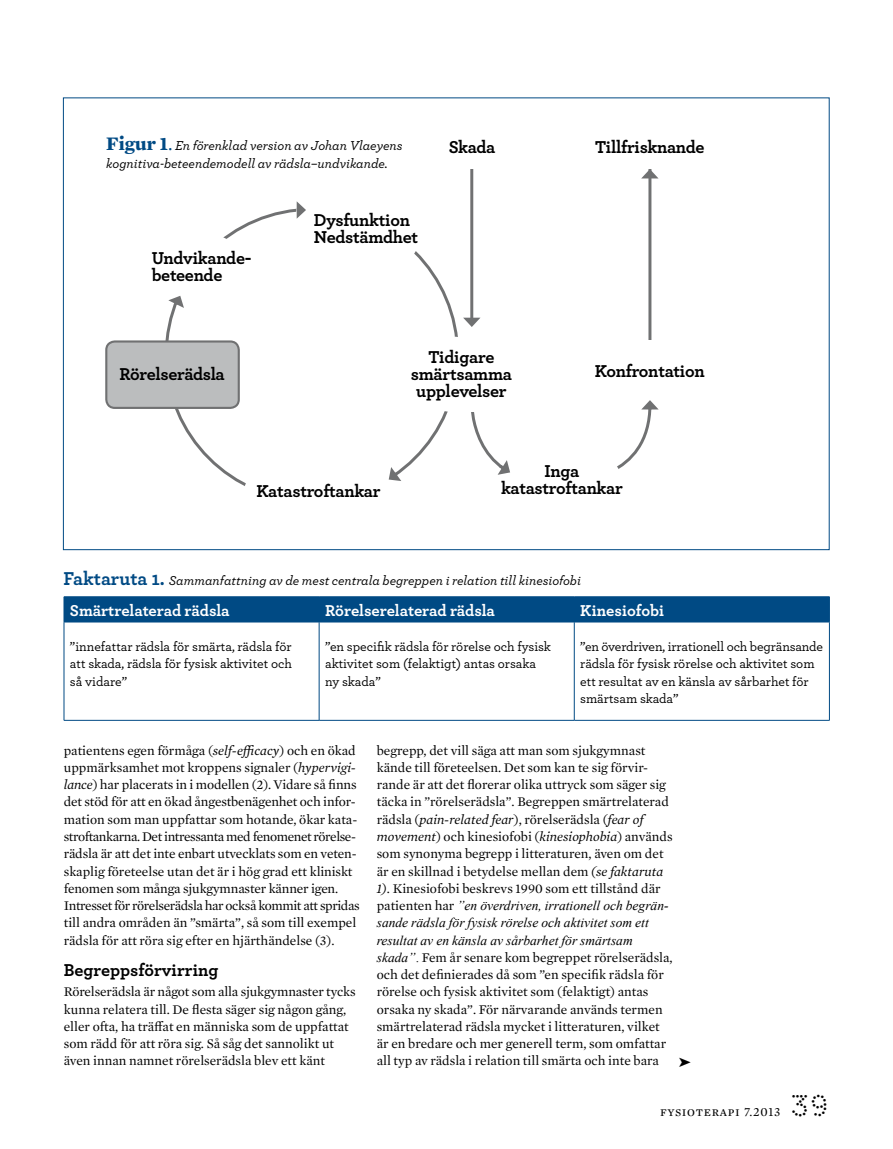
<style>
.page{position:relative;width:893px;height:1149px;background:#fff}
.page>*{position:absolute;margin:0;border:0;box-sizing:border-box;transform-origin:0 0}
.t1{font:30px "Numbers Dividend";color:#000}
.t2{font:700 18px/17.2px "Archer";letter-spacing:-.015em;color:#000}
.t3{font:700 16.5px "Archer";letter-spacing:-.005em;color:#fff}
.t4{font:13.5px/17.2px "Mercury Text G1";color:#000}
.t5{font:500 13.5px/17.2px "Archer";letter-spacing:-.01em;color:#000}
.t6{font:italic 500 13.5px/17.2px "Archer";color:#000}
.t7{font:italic 13.5px/17.2px "Times New Roman";color:#000}
.t8{font:13.5px "Mercury Text G1";letter-spacing:.05em;color:#000}
.s1{font-family:"Mercury Text G1";font-weight:700;font-style:normal;font-size:19.5px;color:#004a84}
.s2{font-family:"Mercury Text G1";font-weight:400;font-style:normal;font-size:19.5px;color:#004a84}
.s3{font-weight:700;font-style:normal;font-size:19.5px;color:#004a84}
.s4{font-style:italic}
.s5{font-family:"Mercury Text G1";font-style:normal}
.s6{font-family:"Times New Roman";font-style:italic}
.s7{font-family:"Times New Roman"}
.s8{font-size:12.75px}
</style>
<div class="page">
<div style="left:64px;top:596px;width:766px;height:25px;background:#004a84"></div>
<hr style="left:64px;top:621px;width:255px;height:1px;background:#004a84">
<hr style="left:64px;top:622px;width:1px;height:98px;background:#004a84">
<hr style="left:319px;top:621px;width:255px;height:1px;background:#004a84">
<hr style="left:319px;top:622px;width:1px;height:98px;background:#004a84">
<hr style="left:574px;top:621px;width:256px;height:1px;background:#004a84">
<hr style="left:574px;top:622px;width:1px;height:98px;background:#004a84">
<hr style="left:829px;top:622px;width:1px;height:98px;background:#004a84">
<hr style="left:64px;top:719px;width:255px;height:1px;background:#004a84">
<hr style="left:319px;top:719px;width:255px;height:1px;background:#004a84">
<hr style="left:574px;top:719px;width:256px;height:1px;background:#004a84">
<div style="left:106px;top:341px;width:133px;height:67px;background:#bbbdbe;border-radius:9px"></div>
<div style="left:105px;top:340px;width:135px;height:69px;border:2px solid #707172;border-radius:9px"></div>
<svg style="left:168px;top:231px;width:65px;height:83px"></svg>
<svg style="left:297px;top:201px;width:9px;height:18px"></svg>
<svg style="left:414px;top:251px;width:6px;height:9px"></svg>
<svg style="left:444px;top:336px;width:14px;height:77px"></svg>
<svg style="left:388px;top:467px;width:13px;height:14px"></svg>
<svg style="left:241px;top:480px;width:5px;height:6px"></svg>
<svg style="left:642px;top:169px;width:16px;height:9px"></svg>
<svg style="left:642px;top:400px;width:16px;height:9px"></svg>
<svg style="left:495px;top:459px;width:126px;height:16px"></svg>
<svg style="left:463px;top:317px;width:17px;height:10px"></svg>
<p class="t6" style="left:106px;top:136px;width:298px"><span class="s1">Figur 1</span><span class="s2">.</span> En förenklad version av Johan Vlaeyens kognitiva-beteendemodell av rädsla–undvikande.</p>
<h2 class="t2" style="left:152px;top:248px;width:101px">Undvikande&shy;beteende</h2>
<h2 class="t2" style="left:314px;top:210px;width:106px">Dysfunktion<br>Nedstämdhet</h2>
<h2 class="t2" style="left:449px;top:137px;width:48px">Skada</h2>
<h2 class="t2" style="left:595px;top:137px;width:111px">Tillfrisknande</h2>
<h2 class="t2" style="left:119px;top:364px;width:107px">Rörelserädsla</h2>
<h2 class="t2" style="left:256px;top:480px;width:126px">Katastroftankar</h2>
<h2 class="t2" style="left:411px;top:347px;width:102px;text-align:center">Tidigare smärtsamma upplevelser</h2>
<h2 class="t2" style="left:595px;top:361px;width:112px">Konfrontation</h2>
<h2 class="t2" style="left:501px;top:461px;width:123px;text-align:center">Inga katastroftankar</h2>
<p class="t6" style="left:63px;top:570px;width:519px"><span class="s3">Faktaruta 1.</span> Sammanfattning av de mest centrala begreppen i relation till kinesiofobi</p>
<p class="t3" style="left:70px;top:597px;width:161px">Smärtrelaterad rädsla</p>
<p class="t3" style="left:325px;top:597px;width:171px">Rörelserelaterad rädsla</p>
<p class="t3" style="left:580px;top:597px;width:85px">Kinesiofobi</p>
<p class="t5" style="left:70px;top:637px;width:224px;text-align:justify">”innefattar rädsla för smärta, rädsla för att skada, rädsla för fysisk aktivitet och så vidare”</p>
<p class="t5" style="left:325px;top:637px;width:227px">”en specifik rädsla för rörelse och fysisk aktivitet som (felaktigt) antas orsaka ny skada”</p>
<p class="t5" style="left:580px;top:637px;width:244px">”en överdriven, irrationell och begränsande rädsla för fysisk rörelse och aktivitet som ett resultat av en känsla av sårbarhet för smärtsam skada”</p>
<p class="t4" style="left:64px;top:740px;width:297px">patientens egen förmåga (<span class="s4">self-efficacy</span>) och en ökad uppmärksamhet mot kroppens signaler (<span class="s4">hypervigi&shy;lance</span>) har placerats in i modellen (2). Vidare så finns det stöd för att en ökad ångestbenägenhet och infor&shy;mation som man uppfattar som hotande, ökar kata&shy;stroftankarna. Det intressanta med fenomenet rörelse&shy;rädsla är att det inte enbart utvecklats som en veten&shy;skaplig företeelse utan det är i hög grad ett kliniskt fenomen som många sjukgymnaster känner igen.<br>Intresset för rörelserädsla har också kommit att spridas till andra områden än ”smärta”, så som till exempel rädsla för att röra sig efter en hjärthändelse (3).</p>
<h2 class="t2" style="left:64px;top:959px;width:156px">Begreppsförvirring</h2>
<p class="t4" style="left:64px;top:982px;width:294px">Rörelserädsla är något som alla sjukgymnaster tycks kunna relatera till. De flesta säger sig någon gång, eller ofta, ha träffat en människa som de uppfattat som rädd för att röra sig. Så såg det sannolikt ut även innan namnet rörelserädsla blev ett känt</p>
<p class="t4" style="left:377px;top:740px;width:297px">begrepp, det vill säga att man som sjukgymnast kände till företeelsen. Det som kan te sig förvir&shy;rande är att det florerar olika uttryck som säger sig täcka in ”rörelserädsla”. Begreppen smärtrelaterad rädsla (<span class="s4">pain-related fear</span>), rörelserädsla (<span class="s4">fear of movement</span>) och kinesiofobi (<span class="s4">kinesiophobia</span>) används som synonyma begrepp i litteraturen, även om det är en skillnad i betydelse mellan dem <span class="s4">(se faktaruta 1)</span>. Kinesiofobi beskrevs 1990 som ett tillstånd där</p>
<p class="t7" style="left:377px;top:896px;width:293px"><span class="s5">patienten har</span> ”en överdriven, irrationell och begrän&shy;sande rädsla för fysisk rörelse och aktivitet som ett resultat av en känsla av sårbarhet för smärtsam</p>
<p class="t4" style="left:377px;top:947px;width:297px"><span class="s6">skada”</span><span class="s7">.</span> Fem år senare kom begreppet rörelserädsla, och det definierades då som ”en specifik rädsla för rörelse och fysisk aktivitet som (felaktigt) antas orsaka ny skada”. För närvarande används termen smärtrelaterad rädsla mycket i litteraturen, vilket är en bredare och mer generell term, som omfattar all typ av rädsla i relation till smärta och inte bara</p>
<p class="t8" style="left:660px;top:1101px;width:122px">fysioterapi <span class="s8">7.2013</span></p>
<h1 class="t1" style="left:790px;top:1091px;width:41px">39</h1>
</div>
